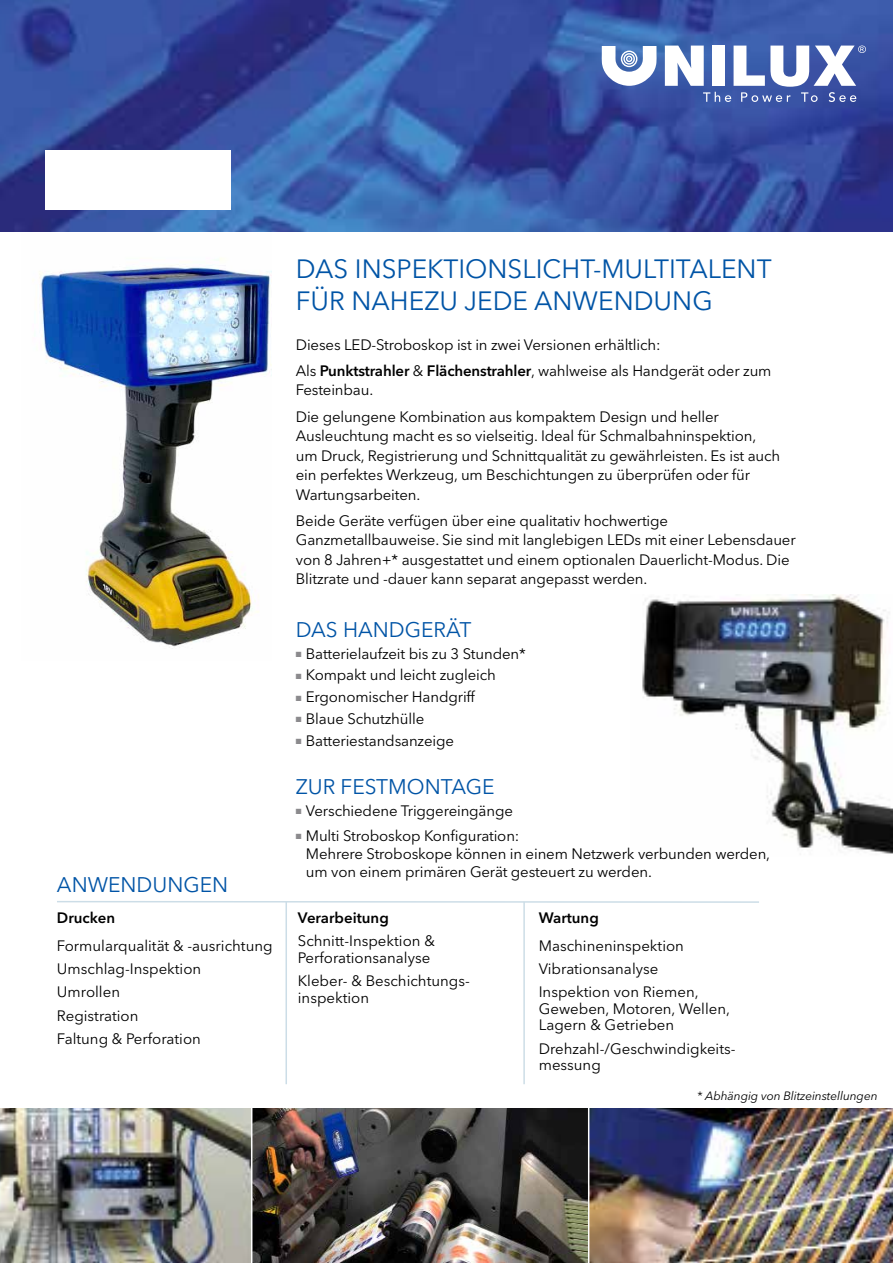
<style>
.page{position:relative;width:893px;height:1263px;background:#fff}
.page>*{position:absolute;margin:0;border:0;box-sizing:border-box;transform-origin:0 0}
.t1{font:26.25px/31.5px "Avenir Next LT Pro";color:#0054a6}
.t2{font:21px "Avenir Next LT Pro";color:#0054a6}
.t3{font:15px/23.2px "Avenir Next LT Pro";letter-spacing:-.01em;color:#000}
.t4{font:600 15px "Avenir Next LT Pro";color:#000}
.t5{font:italic 12px "Avenir Next LT Pro";letter-spacing:-.01em;color:#000}
.s1{font-weight:600}
.s2{color:#8b8a8d}
</style>
<div class="page">
<img style="left:0;top:0;width:893px;height:232px">
<img style="left:642px;top:595px;width:251px;height:259px">
<svg style="left:602px;top:46px;width:55px;height:40px"></svg>
<svg style="left:665px;top:46px;width:201px;height:56px"></svg>
<svg style="left:57px;top:901px;width:702px;height:2px"></svg>
<hr style="left:285px;top:902px;width:2px;height:182px;background:#ccdde7">
<hr style="left:523px;top:902px;width:2px;height:182px;background:#ccdde7">
<img style="left:261px;top:1108px;width:632px;height:155px">
<img style="left:0;top:1108px;width:261px;height:155px">
<img style="left:46px;top:151px;width:185px;height:58px">
<img style="left:39px;top:258px;width:233px;height:389px">
<hr style="left:251px;top:1097px;width:1px;height:166px;background:#fff">
<hr style="left:588px;top:1097px;width:1px;height:166px;background:#fff">
<h2 class="t2" style="left:57px;top:872px;width:173px">ANWENDUNGEN</h2>
<p class="t4" style="left:57px;top:909px;width:60px">Drucken</p>
<p class="t3" style="left:57px;top:934px;width:217px">Formularqualität &amp; -ausrichtung<br>Umschlag-Inspektion<br>Umrollen<br>Registration<br>Faltung &amp; Perforation</p>
<h1 class="t1" style="left:296px;top:253px;width:477px">DAS INSPEKTIONSLICHT-MULTITALENT<br>FÜR NAHEZU JEDE ANWENDUNG</h1>
<p class="t3" style="left:296px;top:331px;width:477px;line-height:26.2px">Dieses LED-Stroboskop ist in zwei Versionen erhältlich:<br>Als <span class="s1">Punktstrahler</span> &amp; <span class="s1">Flächenstrahler</span>, wahlweise als Handgerät oder zum</p>
<p class="t3" style="left:296px;top:377px;width:425px;line-height:26.2px">Festeinbau.<br>Die gelungene Kombination aus kompaktem Design und heller</p>
<p class="t3" style="left:296px;top:426px;width:486px;line-height:19.5px">Ausleuchtung macht es so vielseitig. Ideal für Schmalbahninspektion, um Druck, Registrierung und Schnittqualität zu gewährleisten. Es ist auch ein perfektes Werkzeug, um Beschichtungen zu überprüfen oder für Wartungsarbeiten.</p>
<p class="t3" style="left:296px;top:511px;width:501px;line-height:19.5px">Beide Geräte verfügen über eine qualitativ hochwertige Ganzmetallbauweise. Sie sind mit langlebigen LEDs mit einer Lebensdauer von 8 Jahren+* ausgestattet und einem optionalen Dauerlicht-Modus. Die Blitzrate und -dauer kann separat angepasst werden.</p>
<h2 class="t2" style="left:296px;top:617px;width:177px">DAS HANDGERÄT</h2>
<p class="t3" style="left:296px;top:642px;width:231px"><span class="s2">■</span> Batterielaufzeit bis zu 3 Stunden*</p>
<p class="t3" style="left:296px;top:663px;width:201px"><span class="s2">■</span> Kompakt und leicht zugleich</p>
<p class="t3" style="left:296px;top:685px;width:181px"><span class="s2">■</span> Ergonomischer Handgriff</p>
<p class="t3" style="left:296px;top:707px;width:130px"><span class="s2">■</span> Blaue Schutzhülle</p>
<p class="t3" style="left:296px;top:729px;width:160px"><span class="s2">■</span> Batteriestandsanzeige</p>
<h2 class="t2" style="left:296px;top:774px;width:200px">ZUR FESTMONTAGE</h2>
<p class="t3" style="left:296px;top:799px;width:219px"><span class="s2">■</span> Verschiedene Triggereingänge</p>
<p class="t3" style="left:306px;top:826px;width:466px;line-height:18px;text-indent:-10px"><span class="s2">■</span> Multi Stroboskop Konfiguration:<br>Mehrere Stroboskope können in einem Netzwerk verbunden werden, um von einem primären Gerät gesteuert zu werden.</p>
<p class="t4" style="left:298px;top:909px;width:92px">Verarbeitung</p>
<p class="t3" style="left:298px;top:933px;width:139px;line-height:16.5px">Schnitt-Inspektion &amp;<br>Perforationsanalyse</p>
<p class="t3" style="left:298px;top:972px;width:173px;line-height:16.5px">Kleber- &amp; Beschichtungs&shy;inspektion</p>
<p class="t4" style="left:539px;top:909px;width:62px">Wartung</p>
<p class="t3" style="left:539px;top:934px;width:161px">Maschineninspektion<br>Vibrationsanalyse<br>Inspektion von Riemen,</p>
<p class="t3" style="left:539px;top:1000px;width:193px;line-height:16.5px">Geweben, Motoren, Wellen,<br>Lagern &amp; Getrieben</p>
<p class="t3" style="left:539px;top:1040px;width:198px;line-height:16.5px">Drehzahl-/Geschwindigkeits&shy;messung</p>
<p class="t5" style="left:697px;top:1088px;width:182px">* Abhängig von Blitzeinstellungen</p>
</div>
